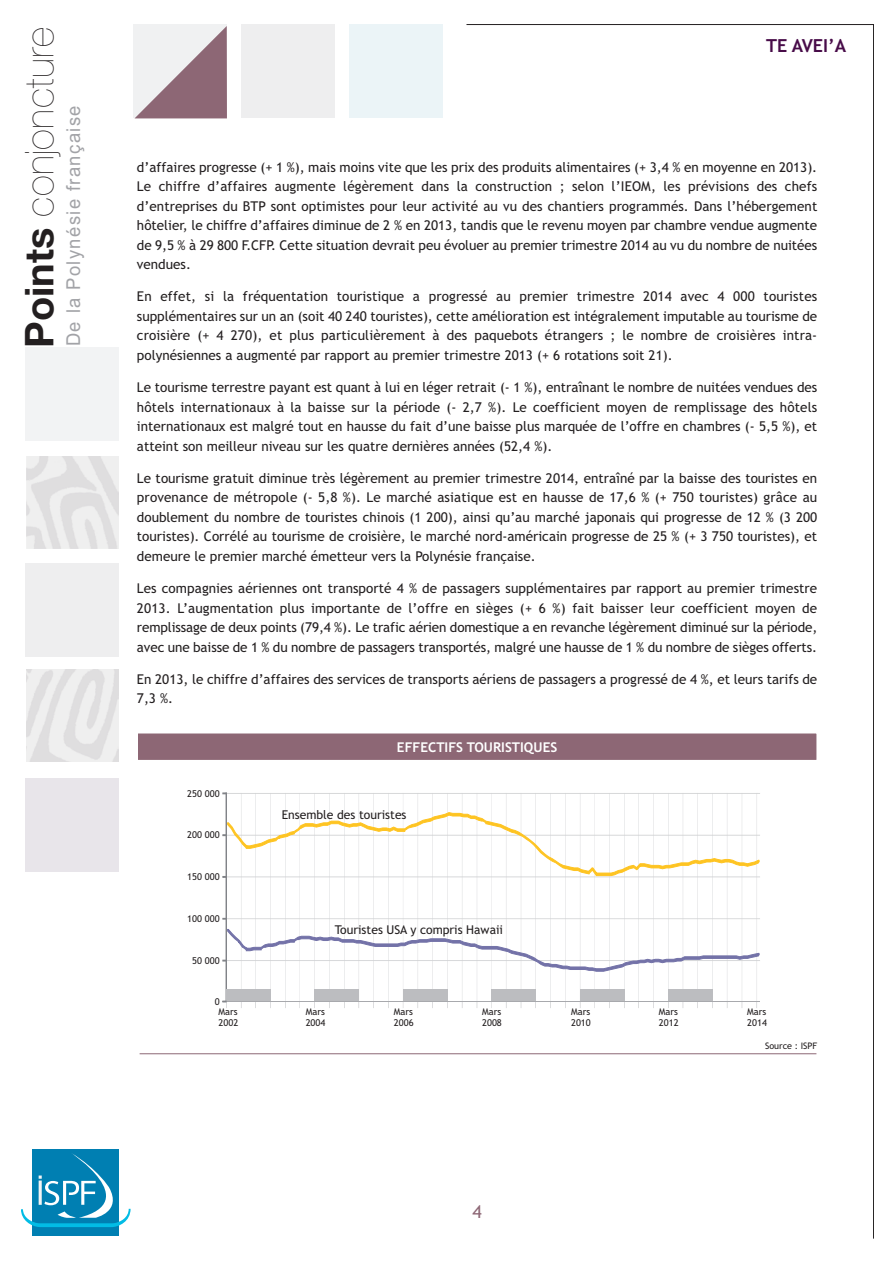
<style>
.page{position:relative;width:893px;height:1263px;background:#fff}
.page>*{position:absolute;margin:0;border:0;box-sizing:border-box;transform-origin:0 0}
.t1{font:200 39.75px "Helvetica Neue";letter-spacing:.01em;color:#231f20}
.t2{font:19.2px "Arial";letter-spacing:.075em;color:#a2a3a7;scale:.96 1}
.t3{font:700 18px "Trebuchet MS";color:#480c49}
.t4{font:18px "Trebuchet MS";color:#8d6775}
.t5{font:13.5px/19.5px "Trebuchet MS";color:#231f20;text-align:justify}
.t6{font:700 13.5px "Trebuchet MS";color:#fff}
.t7{font:12.15px "Trebuchet MS";color:#231f20}
.t8{font:9.45px/10.9px "Trebuchet MS";color:#231f20}
.t9{font:9px "Trebuchet MS";color:#231f20}
.s1{font-weight:700}
</style>
<div class="page">
<div style="left:241px;top:25px;width:93px;height:93px;background:#eeeeef"></div>
<div style="left:133px;top:25px;width:93px;height:93px;background:#f0f1f2"></div>
<div style="left:349px;top:25px;width:93px;height:93px;background:#ebf4f7"></div>
<div style="left:25px;top:347px;width:93px;height:94px;background:#f2f3f4"></div>
<div style="left:25px;top:563px;width:93px;height:93px;background:#eeeeef"></div>
<div style="left:25px;top:778px;width:93px;height:94px;background:#e8e5ea"></div>
<svg style="left:466px;top:24px;width:408px;height:1214px"></svg>
<div style="left:32px;top:1149px;width:87px;height:87px;background:#007fb2"></div>
<svg style="left:21px;top:1153px;width:110px;height:74px"></svg>
<img style="left:27px;top:457px;width:91px;height:92px">
<img style="left:27px;top:670px;width:91px;height:91px">
<svg style="left:135px;top:26px;width:92px;height:92px"></svg>
<hr style="left:140px;top:1053px;width:676px;height:1px;background:#8d6775">
<hr style="left:226px;top:793px;width:534px;height:1px;background:#d1d2d4">
<hr style="left:226px;top:918px;width:534px;height:1px;background:#d1d2d4">
<hr style="left:757px;top:793px;width:1px;height:208px;background:#d1d2d4">
<hr style="left:742px;top:793px;width:1px;height:208px;background:#d1d2d4">
<hr style="left:727px;top:793px;width:1px;height:208px;background:#d1d2d4">
<hr style="left:712px;top:793px;width:1px;height:208px;background:#d1d2d4">
<hr style="left:697px;top:793px;width:1px;height:208px;background:#d1d2d4">
<hr style="left:683px;top:793px;width:1px;height:208px;background:#d1d2d4">
<hr style="left:668px;top:793px;width:1px;height:208px;background:#d1d2d4">
<hr style="left:653px;top:793px;width:1px;height:208px;background:#d1d2d4">
<hr style="left:638px;top:793px;width:1px;height:208px;background:#d1d2d4">
<hr style="left:624px;top:793px;width:1px;height:208px;background:#d1d2d4">
<hr style="left:609px;top:793px;width:1px;height:208px;background:#d1d2d4">
<hr style="left:594px;top:793px;width:1px;height:208px;background:#d1d2d4">
<hr style="left:580px;top:793px;width:1px;height:208px;background:#d1d2d4">
<hr style="left:565px;top:793px;width:1px;height:208px;background:#d1d2d4">
<hr style="left:550px;top:793px;width:1px;height:208px;background:#d1d2d4">
<hr style="left:535px;top:793px;width:1px;height:208px;background:#d1d2d4">
<hr style="left:521px;top:793px;width:1px;height:208px;background:#d1d2d4">
<hr style="left:506px;top:793px;width:1px;height:208px;background:#d1d2d4">
<hr style="left:491px;top:793px;width:1px;height:208px;background:#d1d2d4">
<hr style="left:477px;top:793px;width:1px;height:208px;background:#d1d2d4">
<hr style="left:462px;top:793px;width:1px;height:208px;background:#d1d2d4">
<hr style="left:447px;top:793px;width:1px;height:208px;background:#d1d2d4">
<hr style="left:433px;top:793px;width:1px;height:208px;background:#d1d2d4">
<hr style="left:418px;top:793px;width:1px;height:208px;background:#d1d2d4">
<hr style="left:403px;top:793px;width:1px;height:208px;background:#d1d2d4">
<hr style="left:388px;top:793px;width:1px;height:208px;background:#d1d2d4">
<hr style="left:374px;top:793px;width:1px;height:208px;background:#d1d2d4">
<hr style="left:359px;top:793px;width:1px;height:208px;background:#d1d2d4">
<hr style="left:344px;top:793px;width:1px;height:208px;background:#d1d2d4">
<hr style="left:329px;top:793px;width:1px;height:208px;background:#d1d2d4">
<hr style="left:314px;top:793px;width:1px;height:208px;background:#d1d2d4">
<hr style="left:300px;top:793px;width:1px;height:208px;background:#d1d2d4">
<hr style="left:285px;top:793px;width:1px;height:208px;background:#d1d2d4">
<hr style="left:270px;top:793px;width:1px;height:208px;background:#d1d2d4">
<hr style="left:255px;top:793px;width:1px;height:208px;background:#d1d2d4">
<hr style="left:241px;top:793px;width:1px;height:208px;background:#d1d2d4">
<div style="left:226px;top:792px;width:1px;height:209px;border:1px solid #818388"></div>
<hr style="left:226px;top:1001px;width:534px;height:1px;background:#a8a9ad">
<div style="left:227px;top:989px;width:44px;height:12px;background:#bcbdc0"></div>
<div style="left:314px;top:989px;width:45px;height:12px;background:#bcbdc0"></div>
<div style="left:403px;top:989px;width:44px;height:12px;background:#bcbdc0"></div>
<div style="left:492px;top:989px;width:44px;height:12px;background:#bcbdc0"></div>
<div style="left:580px;top:989px;width:44px;height:12px;background:#bcbdc0"></div>
<div style="left:669px;top:989px;width:44px;height:12px;background:#bcbdc0"></div>
<svg style="left:222px;top:812px;width:538px;height:66px"></svg>
<svg style="left:222px;top:928px;width:538px;height:44px"></svg>
<svg style="left:222px;top:1001px;width:5px;height:7px"></svg>
<div style="left:138px;top:733px;width:679px;height:27px;background:#8d6775"></div>
<div style="left:137px;top:733px;width:680px;height:28px;border:1px solid #fff"></div>
<h1 class="t1" style="left:16px;top:348px;width:322px;rotate:-90deg"><span class="s1">Points</span> conjoncture</h1>
<h2 class="t2" style="left:61px;top:346px;width:252px;rotate:-90deg">De la Polynésie française</h2>
<h3 class="t3" style="left:766px;top:35px;width:82px">TE AVEI’A</h3>
<p class="t5" style="left:137px;top:157px;width:682px">d’affaires progresse (+ 1 %), mais moins vite que les prix des produits alimentaires (+ 3,4 % en moyenne en 2013).<br>Le chiffre d’affaires augmente légèrement dans la construction ; selon l’IEOM, les prévisions des chefs d’entreprises du BTP sont optimistes pour leur activité au vu des chantiers programmés. Dans l’hébergement hôtelier, le chiffre d’affaires diminue de 2 % en 2013, tandis que le revenu moyen par chambre vendue augmente de 9,5 % à 29 800 F.CFP. Cette situation devrait peu évoluer au premier trimestre 2014 au vu du nombre de nuitées vendues.</p>
<p class="t5" style="left:137px;top:287px;width:682px">En effet, si la fréquentation touristique a progressé au premier trimestre 2014 avec 4 000 touristes supplémentaires sur un an (soit 40 240 touristes), cette amélioration est intégralement imputable au tourisme de croisière (+ 4 270), et plus particulièrement à des paquebots étrangers ; le nombre de croisières intra&shy;polynésiennes a augmenté par rapport au premier trimestre 2013 (+ 6 rotations soit 21).</p>
<p class="t5" style="left:137px;top:378px;width:682px">Le tourisme terrestre payant est quant à lui en léger retrait (- 1 %), entraînant le nombre de nuitées vendues des hôtels internationaux à la baisse sur la période (- 2,7 %). Le coefficient moyen de remplissage des hôtels internationaux est malgré tout en hausse du fait d’une baisse plus marquée de l’offre en chambres (- 5,5 %), et atteint son meilleur niveau sur les quatre dernières années (52,4 %).</p>
<p class="t5" style="left:137px;top:468px;width:682px">Le tourisme gratuit diminue très légèrement au premier trimestre 2014, entraîné par la baisse des touristes en provenance de métropole (- 5,8 %). Le marché asiatique est en hausse de 17,6 % (+ 750 touristes) grâce au doublement du nombre de touristes chinois (1 200), ainsi qu’au marché japonais qui progresse de 12 % (3 200 touristes). Corrélé au tourisme de croisière, le marché nord-américain progresse de 25 % (+ 3 750 touristes), et demeure le premier marché émetteur vers la Polynésie française.</p>
<p class="t5" style="left:137px;top:579px;width:682px">Les compagnies aériennes ont transporté 4 % de passagers supplémentaires par rapport au premier trimestre 2013. L’augmentation plus importante de l’offre en sièges (+ 6 %) fait baisser leur coefficient moyen de remplissage de deux points (79,4 %). Le trafic aérien domestique a en revanche légèrement diminué sur la période, avec une baisse de 1 % du nombre de passagers transportés, malgré une hausse de 1 % du nombre de sièges offerts.</p>
<p class="t5" style="left:137px;top:669px;width:682px">En 2013, le chiffre d’affaires des services de transports aériens de passagers a progressé de 4 %, et leurs tarifs de<br>7,3 %.</p>
<p class="t8" style="left:187px;top:788px;width:34px">250 000</p>
<p class="t8" style="left:187px;top:829px;width:34px">200 000</p>
<p class="t8" style="left:187px;top:871px;width:34px">150 000</p>
<p class="t8" style="left:187px;top:913px;width:34px">100 000</p>
<p class="t8" style="left:192px;top:955px;width:29px">50 000</p>
<p class="t8" style="left:215px;top:996px;width:6px">0</p>
<p class="t6" style="left:397px;top:740px;width:162px">EFFECTIFS TOURISTIQUES</p>
<p class="t7" style="left:282px;top:807px;width:126px">Ensemble des touristes</p>
<p class="t7" style="left:335px;top:922px;width:170px">Touristes USA y compris Hawaii</p>
<p class="t8" style="left:218px;top:1006px;width:21px">Mars<br>2002</p>
<p class="t8" style="left:306px;top:1006px;width:21px">Mars<br>2004</p>
<p class="t8" style="left:394px;top:1006px;width:21px">Mars<br>2006</p>
<p class="t8" style="left:482px;top:1006px;width:21px">Mars<br>2008</p>
<p class="t8" style="left:571px;top:1006px;width:21px">Mars<br>2010</p>
<p class="t8" style="left:659px;top:1006px;width:21px">Mars<br>2012</p>
<p class="t8" style="left:747px;top:1006px;width:21px">Mars<br>2014</p>
<p class="t9" style="left:765px;top:1040px;width:54px">Source : ISPF</p>
<h3 class="t4" style="left:472px;top:1201px;width:11px">4</h3>
</div>
